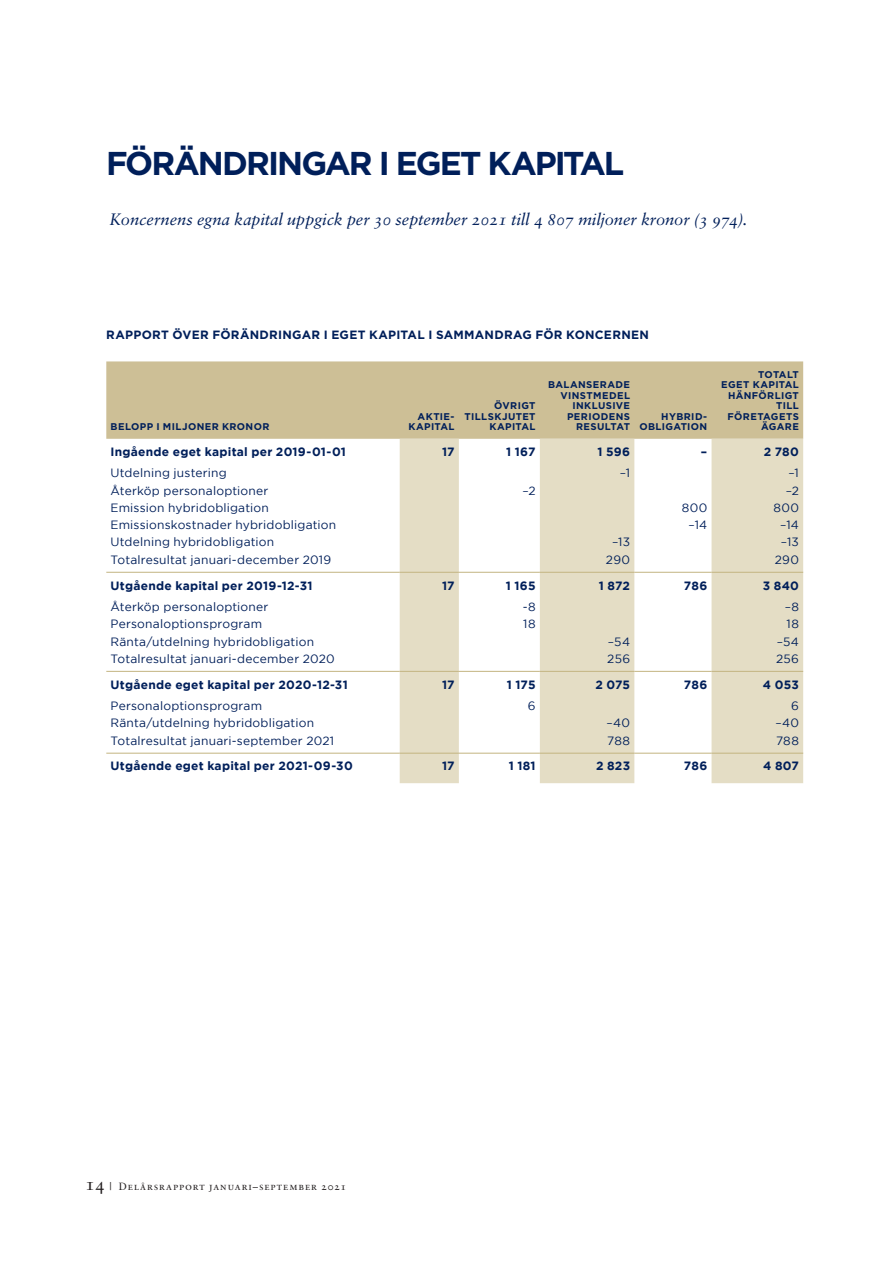
<style>
.page{position:relative;width:893px;height:1263px;background:#fff}
.page>*{position:absolute;margin:0;border:0;box-sizing:border-box;transform-origin:0 0}
.Rubrik{font:700 33px "Gotham";letter-spacing:-.06em;color:#001f5a}
.Ingress{font:italic 16.5px "Sabon LT Std";letter-spacing:-.01em;color:#001f5a}
.Tabellbröd{font:12px "Gotham";letter-spacing:.015em;color:#001f5a}
.Tabellbröd-2{font:700 12px "Gotham";letter-spacing:.02em;color:#001f5a}
.Mellanrub{font:700 12px "Gotham";letter-spacing:.025em;color:#001f5a}
.t1{font:10.5px "Sabon LT Std";letter-spacing:.085em;color:#231f20}
.Tabellrub{font:700 9.75px/10.5px "Gotham";letter-spacing:.04em;color:#001f5a;text-align:right}
.s1{font-size:18px}
</style>
<div class="page">
<div style="left:106px;top:361px;width:697px;height:78px;background:#cdbf96"></div>
<svg style="left:400px;top:439px;width:403px;height:344px;fill:#e4ddc5"></svg>
<hr style="left:106px;top:572px;width:294px;height:1px;background:#c3b481">
<hr style="left:400px;top:572px;width:59px;height:1px;background:#c3b481">
<hr style="left:459px;top:572px;width:81px;height:1px;background:#c3b481">
<hr style="left:540px;top:572px;width:94px;height:1px;background:#c3b481">
<hr style="left:634px;top:572px;width:77px;height:1px;background:#c3b481">
<hr style="left:711px;top:572px;width:92px;height:1px;background:#c3b481">
<hr style="left:106px;top:671px;width:294px;height:1px;background:#c3b481">
<hr style="left:400px;top:671px;width:59px;height:1px;background:#c3b481">
<hr style="left:459px;top:671px;width:81px;height:1px;background:#c3b481">
<hr style="left:540px;top:671px;width:94px;height:1px;background:#c3b481">
<hr style="left:634px;top:671px;width:77px;height:1px;background:#c3b481">
<hr style="left:711px;top:671px;width:92px;height:1px;background:#c3b481">
<hr style="left:106px;top:753px;width:294px;height:1px;background:#c3b481">
<hr style="left:400px;top:753px;width:59px;height:1px;background:#c3b481">
<hr style="left:459px;top:753px;width:81px;height:1px;background:#c3b481">
<hr style="left:540px;top:753px;width:94px;height:1px;background:#c3b481">
<hr style="left:634px;top:753px;width:77px;height:1px;background:#c3b481">
<hr style="left:711px;top:753px;width:92px;height:1px;background:#c3b481">
<p class="Rubrik" style="left:106px;top:142px;width:519px">FÖRÄNDRINGAR I EGET KAPITAL</p>
<p class="Ingress" style="left:109px;top:210px;width:639px">Koncernens egna kapital uppgick per 30 september 2021 till 4 807 miljoner kronor (3 974).</p>
<p class="Mellanrub" style="left:106px;top:327px;width:544px">RAPPORT ÖVER FÖRÄNDRINGAR I EGET KAPITAL I SAMMANDRAG FÖR KONCERNEN</p>
<p class="Tabellrub" style="left:111px;top:421px;width:160px">BELOPP I MILJONER KRONOR</p>
<p class="Tabellrub" style="left:408px;top:411px;width:48px">AKTIE-<br>KAPITAL</p>
<p class="Tabellrub" style="left:465px;top:400px;width:72px">ÖVRIGT<br>TILLSKJUTET<br>KAPITAL</p>
<p class="Tabellrub" style="left:548px;top:379px;width:83px">BALANSERADE<br>VINSTMEDEL<br>INKLUSIVE<br>PERIODENS<br>RESULTAT</p>
<p class="Tabellrub" style="left:661px;top:411px;width:48px">HYBRID-</p>
<p class="Tabellrub" style="left:639px;top:421px;width:69px">OBLIGATION</p>
<p class="Tabellrub" style="left:721px;top:369px;width:79px">TOTALT<br>EGET KAPITAL<br>HÄNFÖRLIGT<br>TILL<br>FÖRETAGETS<br>ÄGARE</p>
<p class="Tabellbröd-2" style="left:111px;top:445px;width:237px">Ingående eget kapital per 2019-01-01</p>
<p class="Tabellbröd-2" style="left:442px;top:445px;width:14px">17</p>
<p class="Tabellbröd-2" style="left:506px;top:445px;width:31px">1 167</p>
<p class="Tabellbröd-2" style="left:597px;top:445px;width:34px">1 596</p>
<p class="Tabellbröd-2" style="left:701px;top:445px;width:8px">–</p>
<p class="Tabellbröd-2" style="left:764px;top:445px;width:37px">2 780</p>
<p class="Tabellbröd" style="left:111px;top:466px;width:118px">Utdelning justering</p>
<p class="Tabellbröd" style="left:620px;top:466px;width:12px">–1</p>
<p class="Tabellbröd" style="left:788px;top:466px;width:12px">–1</p>
<p class="Tabellbröd" style="left:111px;top:484px;width:159px">Återköp personaloptioner</p>
<p class="Tabellbröd" style="left:522px;top:484px;width:15px">–2</p>
<p class="Tabellbröd" style="left:786px;top:484px;width:15px">–2</p>
<p class="Tabellbröd" style="left:111px;top:501px;width:160px">Emission hybridobligation</p>
<p class="Tabellbröd" style="left:682px;top:501px;width:27px">800</p>
<p class="Tabellbröd" style="left:773px;top:501px;width:27px">800</p>
<p class="Tabellbröd" style="left:111px;top:518px;width:227px">Emissionskostnader hybridobligation</p>
<p class="Tabellbröd" style="left:689px;top:518px;width:20px">–14</p>
<p class="Tabellbröd" style="left:780px;top:518px;width:20px">–14</p>
<p class="Tabellbröd" style="left:111px;top:536px;width:165px">Utdelning hybridobligation</p>
<p class="Tabellbröd" style="left:612px;top:536px;width:19px">–13</p>
<p class="Tabellbröd" style="left:781px;top:536px;width:19px">–13</p>
<p class="Tabellbröd" style="left:111px;top:553px;width:222px">Totalresultat januari-december 2019</p>
<p class="Tabellbröd" style="left:606px;top:553px;width:26px">290</p>
<p class="Tabellbröd" style="left:775px;top:553px;width:26px">290</p>
<p class="Tabellbröd-2" style="left:111px;top:578px;width:204px">Utgående kapital per 2019-12-31</p>
<p class="Tabellbröd-2" style="left:442px;top:578px;width:14px">17</p>
<p class="Tabellbröd-2" style="left:506px;top:578px;width:31px">1 165</p>
<p class="Tabellbröd-2" style="left:599px;top:578px;width:33px">1 872</p>
<p class="Tabellbröd-2" style="left:684px;top:578px;width:25px">786</p>
<p class="Tabellbröd-2" style="left:763px;top:578px;width:38px">3 840</p>
<p class="Tabellbröd" style="left:111px;top:600px;width:159px">Återköp personaloptioner</p>
<p class="Tabellbröd" style="left:523px;top:600px;width:14px">-8</p>
<p class="Tabellbröd" style="left:785px;top:600px;width:16px">–8</p>
<p class="Tabellbröd" style="left:111px;top:617px;width:153px">Personaloptionsprogram</p>
<p class="Tabellbröd" style="left:523px;top:617px;width:14px">18</p>
<p class="Tabellbröd" style="left:787px;top:617px;width:14px">18</p>
<p class="Tabellbröd" style="left:111px;top:635px;width:205px">Ränta/utdelning hybridobligation</p>
<p class="Tabellbröd" style="left:608px;top:635px;width:24px">–54</p>
<p class="Tabellbröd" style="left:777px;top:635px;width:24px">–54</p>
<p class="Tabellbröd" style="left:111px;top:652px;width:226px">Totalresultat januari-december 2020</p>
<p class="Tabellbröd" style="left:607px;top:652px;width:24px">256</p>
<p class="Tabellbröd" style="left:776px;top:652px;width:24px">256</p>
<p class="Tabellbröd-2" style="left:111px;top:677px;width:239px">Utgående eget kapital per 2020-12-31</p>
<p class="Tabellbröd-2" style="left:442px;top:677px;width:14px">17</p>
<p class="Tabellbröd-2" style="left:507px;top:677px;width:30px">1 175</p>
<p class="Tabellbröd-2" style="left:595px;top:677px;width:36px">2 075</p>
<p class="Tabellbröd-2" style="left:684px;top:677px;width:25px">786</p>
<p class="Tabellbröd-2" style="left:763px;top:677px;width:37px">4 053</p>
<p class="Tabellbröd" style="left:111px;top:699px;width:153px">Personaloptionsprogram</p>
<p class="Tabellbröd" style="left:528px;top:699px;width:9px">6</p>
<p class="Tabellbröd" style="left:791px;top:699px;width:9px">6</p>
<p class="Tabellbröd" style="left:111px;top:716px;width:205px">Ränta/utdelning hybridobligation</p>
<p class="Tabellbröd" style="left:606px;top:716px;width:25px">–40</p>
<p class="Tabellbröd" style="left:775px;top:716px;width:25px">–40</p>
<p class="Tabellbröd" style="left:111px;top:734px;width:225px">Totalresultat januari-september 2021</p>
<p class="Tabellbröd" style="left:607px;top:734px;width:24px">788</p>
<p class="Tabellbröd" style="left:776px;top:734px;width:24px">788</p>
<p class="Tabellbröd-2" style="left:111px;top:759px;width:244px">Utgående eget kapital per 2021-09-30</p>
<p class="Tabellbröd-2" style="left:442px;top:759px;width:14px">17</p>
<p class="Tabellbröd-2" style="left:509px;top:759px;width:28px">1 181</p>
<p class="Tabellbröd-2" style="left:596px;top:759px;width:36px">2 823</p>
<p class="Tabellbröd-2" style="left:684px;top:759px;width:25px">786</p>
<p class="Tabellbröd-2" style="left:763px;top:759px;width:37px">4 807</p>
<p class="t1" style="left:85px;top:1180px;width:263px"><span class="s1">14</span> | Delårsrapport januari–september 2021</p>
</div>
